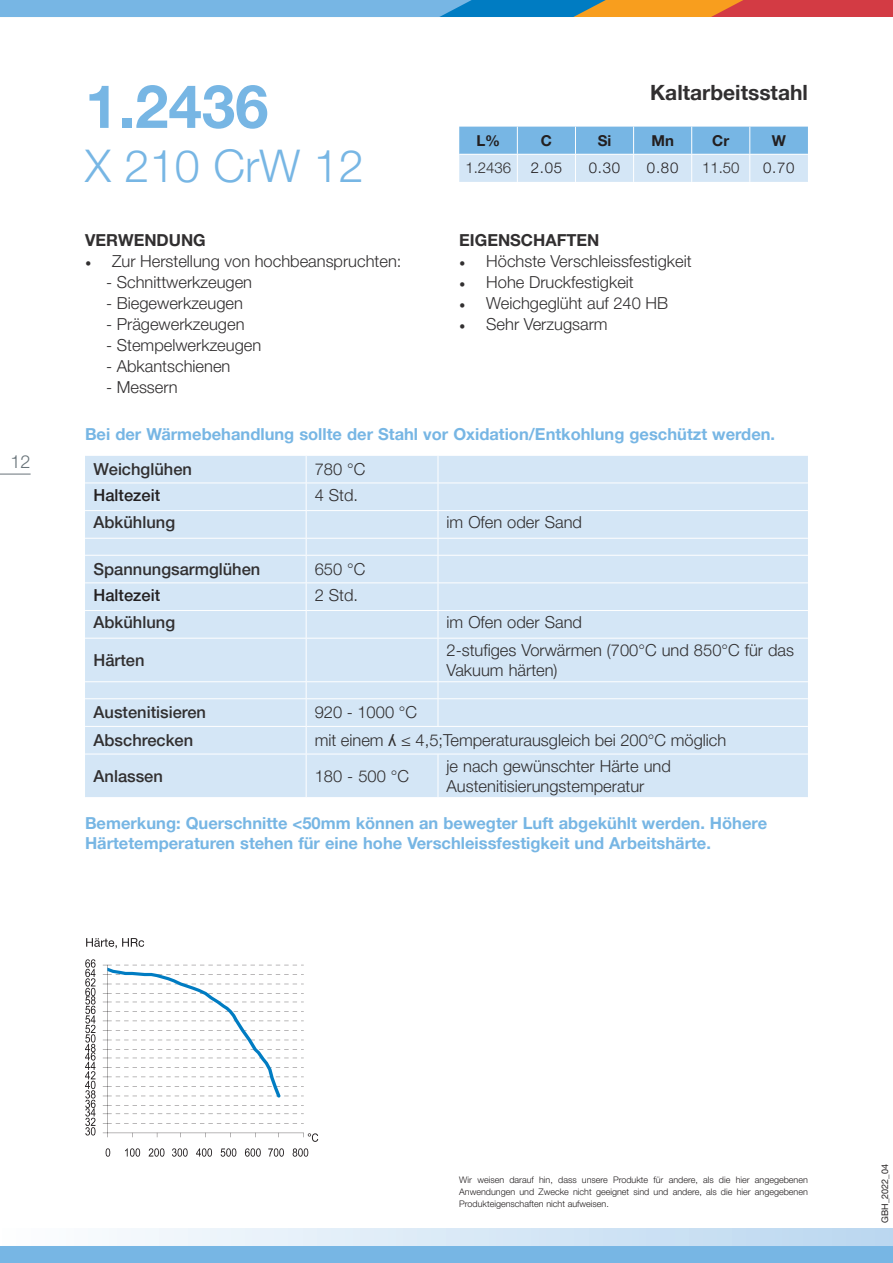
<style>
.page{position:relative;width:893px;height:1263px;background:#fff}
.page>*{position:absolute;margin:0;border:0;box-sizing:border-box;transform-origin:0 0}
.t1{font:700 60px "Helvetica Neue LT Pro";color:#77b6e4}
.t2{font:300 45px "Helvetica Neue LT Pro";color:#77b6e4}
.t3{font:700 21px "Helvetica Neue LT Pro";color:#312f30}
.t4{font:300 18px "Helvetica Neue LT Pro";color:#687379}
.t5{font:300 16.5px/19.8px "Helvetica Neue LT Pro";color:#312f30}
.t6{font:700 16.5px/19.8px "Helvetica Neue LT Pro";color:#77b6e4}
.t7{font:500 16.5px "Helvetica Neue LT Pro";color:#312f30}
.t8{font:700 16.5px "Helvetica Neue LT Pro";color:#312f30}
.t9{font:500 16.5px "Helvetica Neue LT Pro";color:#231f20}
.t10{font:300 15px "Helvetica Neue LT Pro";letter-spacing:.05em;color:#231f20}
.t11{font:300 15px "Helvetica Neue LT Pro";color:#312f30}
.t12{font:700 15px "Helvetica Neue LT Pro";color:#231f20}
.t13{font:300 9px/12px "Helvetica Neue LT Pro";color:#231f20;text-align:justify}
.t14{font:9px "Helvetica Neue LT Pro";color:#231f20}
.s1{font-family:"Minion Pro";font-weight:400}
</style>
<div class="page">
<div style="left:0;top:0;width:893px;height:17px;background:#d33b44"></div>
<svg style="left:0;top:0;width:743px;height:17px;background:#7ba4b5"></svg>
<div style="left:0;top:1229px;width:893px;height:34px;background:linear-gradient(to right,#fdfefe,#b9d6f0)"></div>
<div style="left:0;top:1246px;width:893px;height:17px;background:#77b6e4"></div>
<hr style="left:0;top:474px;width:31px;height:1px;background:#687379">
<div style="left:85px;top:456px;width:723px;height:341px;background:#d4e6f6"></div>
<hr style="left:85px;top:483px;width:221px;height:1px;background:#fff">
<hr style="left:306px;top:483px;width:132px;height:1px;background:#fff">
<hr style="left:438px;top:483px;width:370px;height:1px;background:#fff">
<hr style="left:85px;top:510px;width:221px;height:1px;background:#fff">
<hr style="left:306px;top:510px;width:132px;height:1px;background:#fff">
<hr style="left:438px;top:510px;width:370px;height:1px;background:#fff">
<hr style="left:85px;top:538px;width:221px;height:1px;background:#fff">
<hr style="left:306px;top:538px;width:132px;height:1px;background:#fff">
<hr style="left:438px;top:538px;width:370px;height:1px;background:#fff">
<hr style="left:85px;top:555px;width:221px;height:1px;background:#fff">
<hr style="left:306px;top:555px;width:132px;height:1px;background:#fff">
<hr style="left:438px;top:555px;width:370px;height:1px;background:#fff">
<hr style="left:85px;top:582px;width:221px;height:1px;background:#fff">
<hr style="left:306px;top:582px;width:132px;height:1px;background:#fff">
<hr style="left:438px;top:582px;width:370px;height:1px;background:#fff">
<hr style="left:85px;top:610px;width:221px;height:1px;background:#fff">
<hr style="left:306px;top:610px;width:132px;height:1px;background:#fff">
<svg style="left:306px;top:456px;width:1px;height:182px"></svg>
<hr style="left:438px;top:610px;width:370px;height:1px;background:#fff">
<svg style="left:438px;top:456px;width:1px;height:182px"></svg>
<hr style="left:85px;top:638px;width:221px;height:1px;background:#fff">
<hr style="left:306px;top:638px;width:132px;height:1px;background:#fff">
<hr style="left:306px;top:638px;width:1px;height:43px;background:#fff">
<hr style="left:438px;top:638px;width:370px;height:1px;background:#fff">
<hr style="left:438px;top:638px;width:1px;height:43px;background:#fff">
<hr style="left:85px;top:681px;width:221px;height:1px;background:#fff">
<hr style="left:306px;top:681px;width:132px;height:1px;background:#fff">
<hr style="left:438px;top:681px;width:370px;height:1px;background:#fff">
<hr style="left:85px;top:698px;width:221px;height:1px;background:#fff">
<hr style="left:306px;top:698px;width:132px;height:1px;background:#fff">
<hr style="left:438px;top:698px;width:370px;height:1px;background:#fff">
<svg style="left:438px;top:682px;width:1px;height:44px"></svg>
<hr style="left:85px;top:726px;width:221px;height:1px;background:#fff">
<hr style="left:306px;top:726px;width:132px;height:1px;background:#fff">
<svg style="left:306px;top:682px;width:1px;height:72px"></svg>
<hr style="left:438px;top:726px;width:370px;height:1px;background:#fff">
<hr style="left:85px;top:754px;width:221px;height:1px;background:#fff">
<hr style="left:306px;top:754px;width:132px;height:1px;background:#fff">
<hr style="left:306px;top:754px;width:1px;height:43px;background:#fff">
<hr style="left:438px;top:754px;width:370px;height:1px;background:#fff">
<hr style="left:438px;top:754px;width:1px;height:43px;background:#fff">
<svg style="left:459px;top:127px;width:349px;height:55px;background:#a8cfed"></svg>
<svg style="left:85px;top:959px;width:11px;height:176px"></svg>
<svg style="left:106px;top:1148px;width:4px;height:9px"></svg>
<svg style="left:125px;top:1148px;width:15px;height:9px"></svg>
<svg style="left:149px;top:1148px;width:15px;height:9px"></svg>
<svg style="left:172px;top:1148px;width:16px;height:9px"></svg>
<svg style="left:196px;top:1148px;width:16px;height:9px"></svg>
<svg style="left:221px;top:1148px;width:15px;height:9px"></svg>
<svg style="left:245px;top:1148px;width:16px;height:9px"></svg>
<svg style="left:268px;top:1148px;width:16px;height:9px"></svg>
<svg style="left:293px;top:1148px;width:15px;height:9px"></svg>
<svg style="left:103px;top:965px;width:215px;height:177px"></svg>
<svg style="left:86px;top:938px;width:58px;height:10px"></svg>
<svg style="left:388px;top:734px;width:8px;height:12px"></svg>
<p class="t4" style="left:11px;top:450px;width:22px">12</p>
<p class="t1" style="left:85px;top:69px;width:185px">1.2436</p>
<p class="t2" style="left:85px;top:138px;width:280px">X 210 CrW 12</p>
<p class="t3" style="left:650px;top:80px;width:159px">Kaltarbeitsstahl</p>
<p class="t12" style="left:476px;top:131px;width:25px">L%</p>
<p class="t12" style="left:541px;top:131px;width:13px">C</p>
<p class="t12" style="left:598px;top:131px;width:15px">Si</p>
<p class="t12" style="left:651px;top:131px;width:24px">Mn</p>
<p class="t12" style="left:712px;top:131px;width:18px">Cr</p>
<p class="t12" style="left:772px;top:131px;width:16px">W</p>
<p class="t11" style="left:465px;top:159px;width:47px">1.2436</p>
<p class="t10" style="left:531px;top:159px;width:33px">2.05</p>
<p class="t10" style="left:589px;top:159px;width:33px">0.30</p>
<p class="t10" style="left:647px;top:159px;width:33px">0.80</p>
<p class="t11" style="left:702px;top:159px;width:39px">11.50</p>
<p class="t10" style="left:763px;top:159px;width:33px">0.70</p>
<p class="t8" style="left:85px;top:230px;width:122px">VERWENDUNG</p>
<p class="t5" style="left:85px;top:251px;width:318px"><span class="s1">•</span> Zur Herstellung von hochbeanspruchten:</p>
<p class="t5" style="left:106px;top:272px;width:148px">- Schnittwerkzeugen</p>
<p class="t5" style="left:106px;top:293px;width:138px">- Biegewerkzeugen</p>
<p class="t5" style="left:106px;top:314px;width:140px">- Prägewerkzeugen</p>
<p class="t5" style="left:106px;top:335px;width:157px">- Stempelwerkzeugen</p>
<p class="t5" style="left:106px;top:356px;width:126px">- Abkantschienen</p>
<p class="t5" style="left:106px;top:377px;width:73px">- Messern</p>
<p class="t6" style="left:85px;top:424px;width:692px">Bei der Wärmebehandlung sollte der Stahl vor Oxidation/Entkohlung geschützt werden.</p>
<p class="t8" style="left:459px;top:230px;width:142px">EIGENSCHAFTEN</p>
<p class="t5" style="left:459px;top:251px;width:234px"><span class="s1">•</span> Höchste Verschleissfestigkeit</p>
<p class="t5" style="left:459px;top:272px;width:176px"><span class="s1">•</span> Hohe Druckfestigkeit</p>
<p class="t5" style="left:459px;top:293px;width:210px"><span class="s1">•</span> Weichgeglüht auf 240 HB</p>
<p class="t5" style="left:459px;top:314px;width:150px"><span class="s1">•</span> Sehr Verzugsarm</p>
<p class="t7" style="left:94px;top:459px;width:100px">Weichglühen</p>
<p class="t5" style="left:315px;top:459px;width:52px">780 °C</p>
<p class="t9" style="left:94px;top:485px;width:68px">Haltezeit</p>
<p class="t5" style="left:315px;top:485px;width:45px">4 Std.</p>
<p class="t7" style="left:94px;top:513px;width:83px">Abkühlung</p>
<p class="t5" style="left:446px;top:512px;width:137px">im Ofen oder Sand</p>
<p class="t7" style="left:94px;top:559px;width:168px">Spannungsarmglühen</p>
<p class="t5" style="left:315px;top:559px;width:52px">650 °C</p>
<p class="t9" style="left:94px;top:585px;width:68px">Haltezeit</p>
<p class="t5" style="left:315px;top:584px;width:45px">2 Std.</p>
<p class="t7" style="left:94px;top:612px;width:83px">Abkühlung</p>
<p class="t5" style="left:446px;top:612px;width:137px">im Ofen oder Sand</p>
<p class="t7" style="left:94px;top:650px;width:53px">Härten</p>
<p class="t5" style="left:446px;top:640px;width:349px">2-stufiges Vorwärmen (700°C und 850°C für das<br>Vakuum härten)</p>
<p class="t7" style="left:94px;top:703px;width:114px">Austenitisieren</p>
<p class="t5" style="left:315px;top:702px;width:104px">920 - 1000 °C</p>
<p class="t7" style="left:94px;top:730px;width:101px">Abschrecken</p>
<p class="t5" style="left:315px;top:730px;width:413px">mit einem ≤ 4,5;Temperaturausgleich bei 200°C möglich</p>
<p class="t7" style="left:94px;top:766px;width:71px">Anlassen</p>
<p class="t5" style="left:315px;top:766px;width:96px">180 - 500 °C</p>
<p class="t5" style="left:446px;top:756px;width:226px">je nach gewünschter Härte und</p>
<p class="t5" style="left:446px;top:775px;width:200px">Austenitisierungstemperatur</p>
<p class="t6" style="left:85px;top:813px;width:684px">Bemerkung: Querschnitte &lt;50mm können an bewegter Luft abgekühlt werden. Höhere<br>Härtetemperaturen stehen für eine hohe Verschleissfestigkeit und Arbeitshärte.</p>
<p class="t13" style="left:459px;top:1174px;width:350px">Wir weisen darauf hin, dass unsere Produkte für andere, als die hier angegebenen Anwendungen und Zwecke nicht geeignet sind und andere, als die hier angegebenen Produkteigenschaften nicht aufweisen.</p>
<p class="t14" style="left:879px;top:1223px;width:60px;rotate:-90deg">GBH_2022_04</p>
</div>
